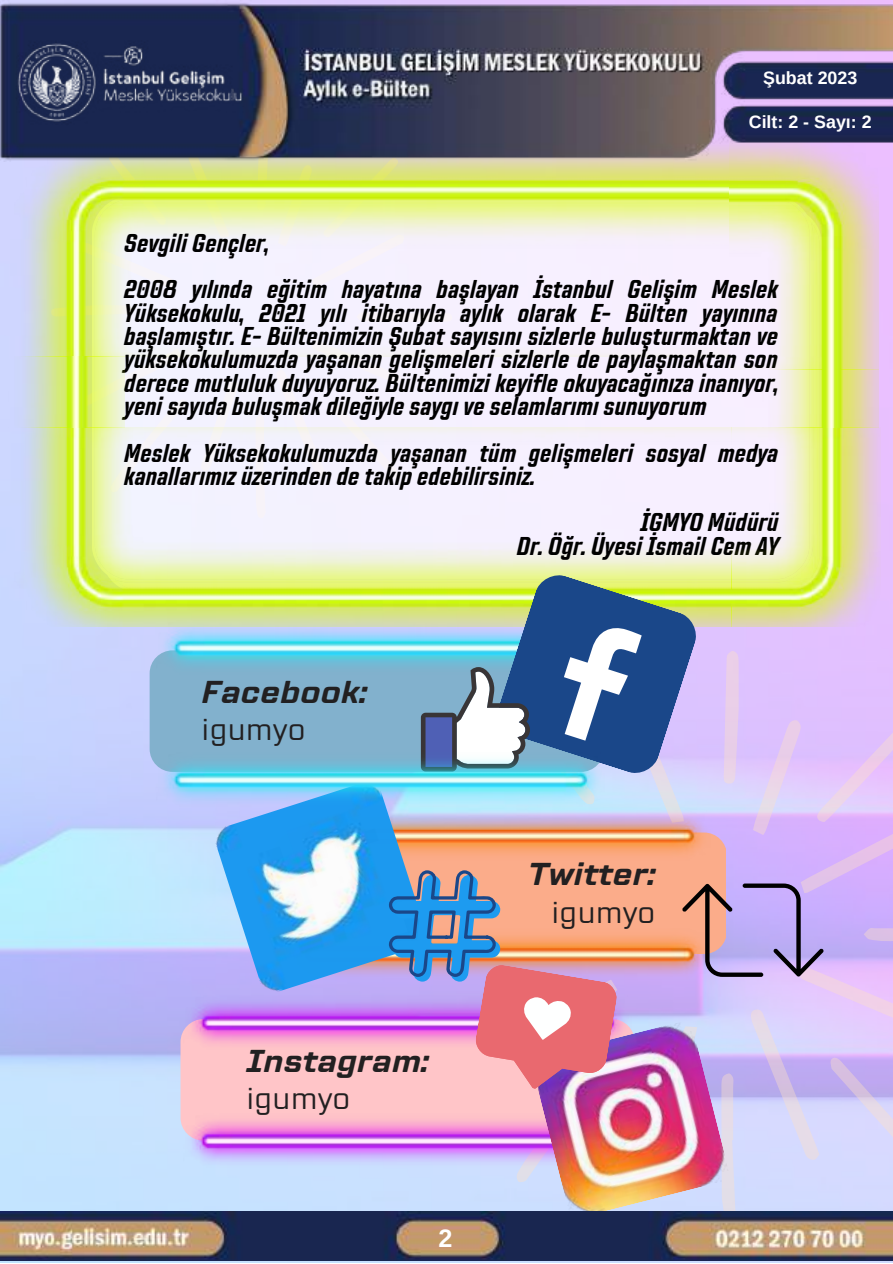
<style>
.page{position:relative;width:893px;height:1264px;background:#fff}
.page>*{position:absolute;margin:0;border:0;box-sizing:border-box;transform-origin:0 0}
.t1{font:italic 700 31.5px "TT Lakes Neue";color:#222021}
.t2{font:31.5px "TT Lakes Neue";color:#222021}
.t3{font:italic 700 25.65px/23.2px "TT Lakes Neue Comp";color:#000}
.t4{font:700 25.2px "Arimo";color:#fff}
.t5{font:700 17.85px "Arimo";color:#fff}
</style>
<div class="page">
<img style="left:0;top:162px;width:892px;height:1100px">
<div style="left:92px;top:196px;width:730px;height:232px;background:#f5f1ff"></div>
<svg style="left:432px;top:651px;width:460px;height:560px;background:#d7c6fa"></svg>
<div style="left:180px;top:1019px;width:453px;height:121px;background:#ffc5c8;border-radius:23px"></div>
<div style="left:150px;top:650px;width:453px;height:122px;background:#82b1cd;border-radius:23px"></div>
<div style="left:272px;top:832px;width:453px;height:122px;background:#fbac8a;border-radius:23px"></div>
<img style="left:156px;top:626px;width:265px;height:40px">
<img style="left:15px;top:428px;width:865px;height:198px">
<svg style="left:421px;top:568px;width:281px;height:211px;background:#7e9ba8"></svg>
<img style="left:429px;top:810px;width:281px;height:44px">
<img style="left:619px;top:936px;width:91px;height:43px">
<img style="left:212px;top:806px;width:217px;height:189px">
<svg style="left:682px;top:883px;width:141px;height:93px"></svg>
<img style="left:184px;top:1120px;width:346px;height:47px">
<img style="left:530px;top:1019px;width:201px;height:192px">
<img style="left:184px;top:995px;width:447px;height:54px">
<svg style="left:389px;top:870px;width:230px;height:229px"></svg>
<img style="left:156px;top:752px;width:448px;height:54px">
<img style="left:15px;top:162px;width:713px;height:194px">
<img style="left:729px;top:162px;width:149px;height:265px">
<img style="left:0;top:357px;width:124px;height:71px">
<img style="left:0;top:0;width:892px;height:162px">
<img style="left:4px;top:16px;width:248px;height:129px">
<img style="left:0;top:1211px;width:892px;height:49px">
<p class="t5" style="left:763px;top:68px;width:96px">Şubat 2023</p>
<p class="t5" style="left:748px;top:112px;width:124px">Cilt: 2 - Sayı: 2</p>
<p class="t3" style="left:124px;top:220px;width:655px;line-height:46.5px">Sevgili Gençler,<br>2008 yılında eğitim hayatına başlayan İstanbul Gelişim Meslek</p>
<p class="t3" style="left:124px;top:301px;width:655px;text-align:justify">Yüksekokulu, 2021 yılı itibarıyla aylık olarak E- Bülten yayınına başlamıştır. E- Bültenimizin Şubat sayısını sizlerle buluşturmaktan ve yüksekokulumuzda yaşanan gelişmeleri sizlerle de paylaşmaktan son derece mutluluk duyuyoruz. Bültenimizi keyifle okuyacağınıza inanıyor, yeni sayıda buluşmak dileğiyle saygı ve selamlarımı sunuyorum</p>
<p class="t3" style="left:124px;top:441px;width:655px">Meslek Yüksekokulumuzda yaşanan tüm gelişmeleri sosyal medya kanallarımız üzerinden de takip edebilirsiniz.</p>
<p class="t3" style="left:517px;top:511px;width:263px;text-align:right">İGMYO Müdürü<br>Dr. Öğr. Üyesi İsmail Cem AY</p>
<p class="t1" style="left:201px;top:670px;width:167px">Facebook:</p>
<p class="t2" style="left:201px;top:707px;width:106px">igumyo</p>
<p class="t1" style="left:246px;top:1038px;width:184px">Instagram:</p>
<p class="t2" style="left:246px;top:1075px;width:106px">igumyo</p>
<p class="t4" style="left:438px;top:1224px;width:15px">2</p>
<p class="t1" style="left:528px;top:852px;width:128px">Twitter:</p>
<p class="t2" style="left:551px;top:889px;width:106px">igumyo</p>
</div>
